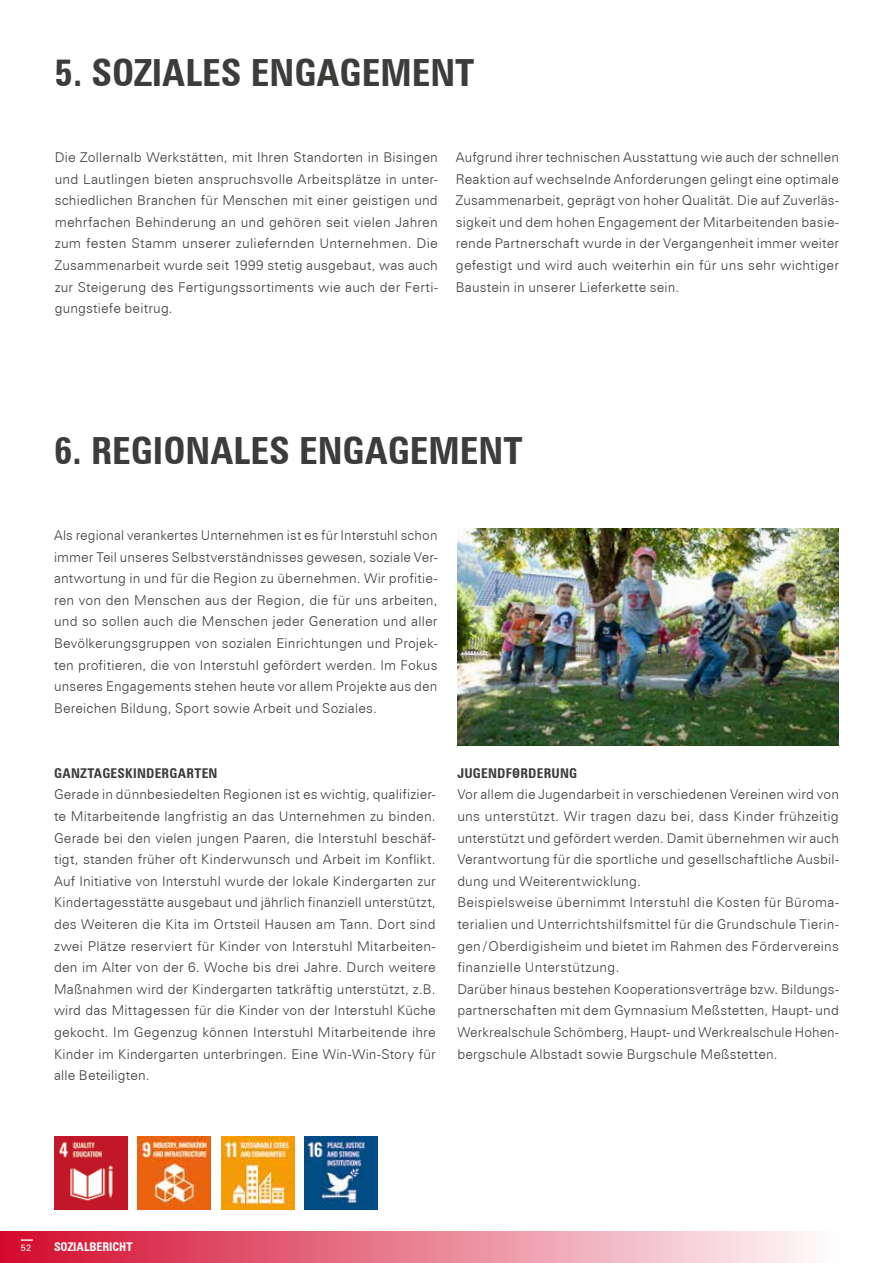
<style>
.page{position:relative;width:893px;height:1263px;background:#fff}
.page>*{position:absolute;margin:0;border:0;box-sizing:border-box;transform-origin:0 0}
.t1{font:37.5px "Zurich BT Bold Condensed Head";color:#3c3c3b}
.t2{font:300 13.5px/21.6px "Zurich BT";letter-spacing:.015em;color:#3c3c3b;text-align:justify}
.t3{font:13.5px "Zurich BT Bold Condensed Head";letter-spacing:.015em;color:#3c3c3b}
.t4{font:12px "Zurich BT Bold Condensed Head";color:#fff}
.t5{font:9px "Zurich BT";color:#fff}
</style>
<div class="page">
<img style="left:457px;top:528px;width:382px;height:217px">
<div style="left:0;top:1231px;width:839px;height:32px;background:linear-gradient(to right,#d30a2d,#fefdfd)"></div>
<img style="left:221px;top:1137px;width:73px;height:73px">
<img style="left:305px;top:1137px;width:73px;height:73px">
<img style="left:54px;top:1137px;width:73px;height:73px">
<img style="left:138px;top:1137px;width:73px;height:73px">
<svg style="left:21px;top:1239px;width:12px;height:2px"></svg>
<h1 class="t1" style="left:55px;top:50px;width:421px">5. SOZIALES ENGAGEMENT</h1>
<p class="t2" style="left:55px;top:146px;width:385px">Die Zollernalb Werkstätten, mit Ihren Standorten in Bisingen und Lautlingen bieten anspruchsvolle Arbeitsplätze in unter&shy;schiedlichen Branchen für Menschen mit einer geistigen und mehrfachen Behinderung an und gehören seit vielen Jahren zum festen Stamm unserer zuliefernden Unternehmen. Die Zusammenarbeit wurde seit 1999 stetig ausgebaut, was auch zur Steigerung des Fertigungssortiments wie auch der Ferti&shy;gungstiefe beitrug.</p>
<p class="t2" style="left:456px;top:146px;width:385px">Aufgrund ihrer technischen Ausstattung wie auch der schnellen Reaktion auf wechselnde Anforderungen gelingt eine optimale Zusammenarbeit, geprägt von hoher Qualität. Die auf Zuverläs&shy;sigkeit und dem hohen Engagement der Mitarbeitenden basie&shy;rende Partnerschaft wurde in der Vergangenheit immer weiter gefestigt und wird auch weiterhin ein für uns sehr wichtiger Baustein in unserer Lieferkette sein.</p>
<h1 class="t1" style="left:54px;top:428px;width:470px">6. REGIONALES ENGAGEMENT</h1>
<p class="t2" style="left:54px;top:524px;width:385px">Als regional verankertes Unternehmen ist es für Interstuhl schon immer Teil unseres Selbstverständnisses gewesen, soziale Ver&shy;antwortung in und für die Region zu übernehmen. Wir profitie&shy;ren von den Menschen aus der Region, die für uns arbeiten, und so sollen auch die Menschen jeder Generation und aller Bevölkerungsgruppen von sozialen Einrichtungen und Projek&shy;ten profitieren, die von Interstuhl gefördert werden. Im Fokus unseres Engagements stehen heute vor allem Projekte aus den Bereichen Bildung, Sport sowie Arbeit und Soziales.</p>
<p class="t3" style="left:54px;top:765px;width:165px">GANZTAGESKINDERGARTEN</p>
<p class="t2" style="left:54px;top:783px;width:383px">Gerade in dünnbesiedelten Regionen ist es wichtig, qualifizier&shy;te Mitarbeitende langfristig an das Unternehmen zu binden.<br>Gerade bei den vielen jungen Paaren, die Interstuhl beschäf&shy;tigt, standen früher oft Kinderwunsch und Arbeit im Konflikt.<br>Auf Initiative von Interstuhl wurde der lokale Kindergarten zur Kindertagesstätte ausgebaut und jährlich finanziell unterstützt, des Weiteren die Kita im Ortsteil Hausen am Tann. Dort sind zwei Plätze reserviert für Kinder von Interstuhl Mitarbeiten&shy;den im Alter von der 6. Woche bis drei Jahre. Durch weitere Maßnahmen wird der Kindergarten tatkräftig unterstützt, z.B. wird das Mittagessen für die Kinder von der Interstuhl Küche gekocht. Im Gegenzug können Interstuhl Mitarbeitende ihre Kinder im Kindergarten unterbringen. Eine Win-Win-Story für alle Beteiligten.</p>
<p class="t3" style="left:457px;top:765px;width:121px">JUGENDFÖRDERUNG</p>
<p class="t2" style="left:457px;top:783px;width:383px;text-align:left">Vor allem die Jugendarbeit in verschiedenen Vereinen wird von uns unterstützt. Wir tragen dazu bei, dass Kinder frühzeitig unterstützt und gefördert werden. Damit übernehmen wir auch Verantwortung für die sportliche und gesellschaftliche Ausbil&shy;dung und Weiterentwicklung.<br>Beispielsweise übernimmt Interstuhl die Kosten für Büroma&shy;terialien und Unterrichtshilfsmittel für die Grundschule Tierin&shy;gen /Oberdigisheim und bietet im Rahmen des Fördervereins finanzielle Unterstützung.<br>Darüber hinaus bestehen Kooperationsverträge bzw. Bildungs&shy;partnerschaften mit dem Gymnasium Meßstetten, Haupt- und Werkrealschule Schömberg, Haupt- und Werkrealschule Hohen&shy;bergschule Albstadt sowie Burgschule Meßstetten.</p>
<p class="t5" style="left:21px;top:1242px;width:12px">52</p>
<p class="t4" style="left:54px;top:1240px;width:80px">SOZIALBERICHT</p>
</div>
